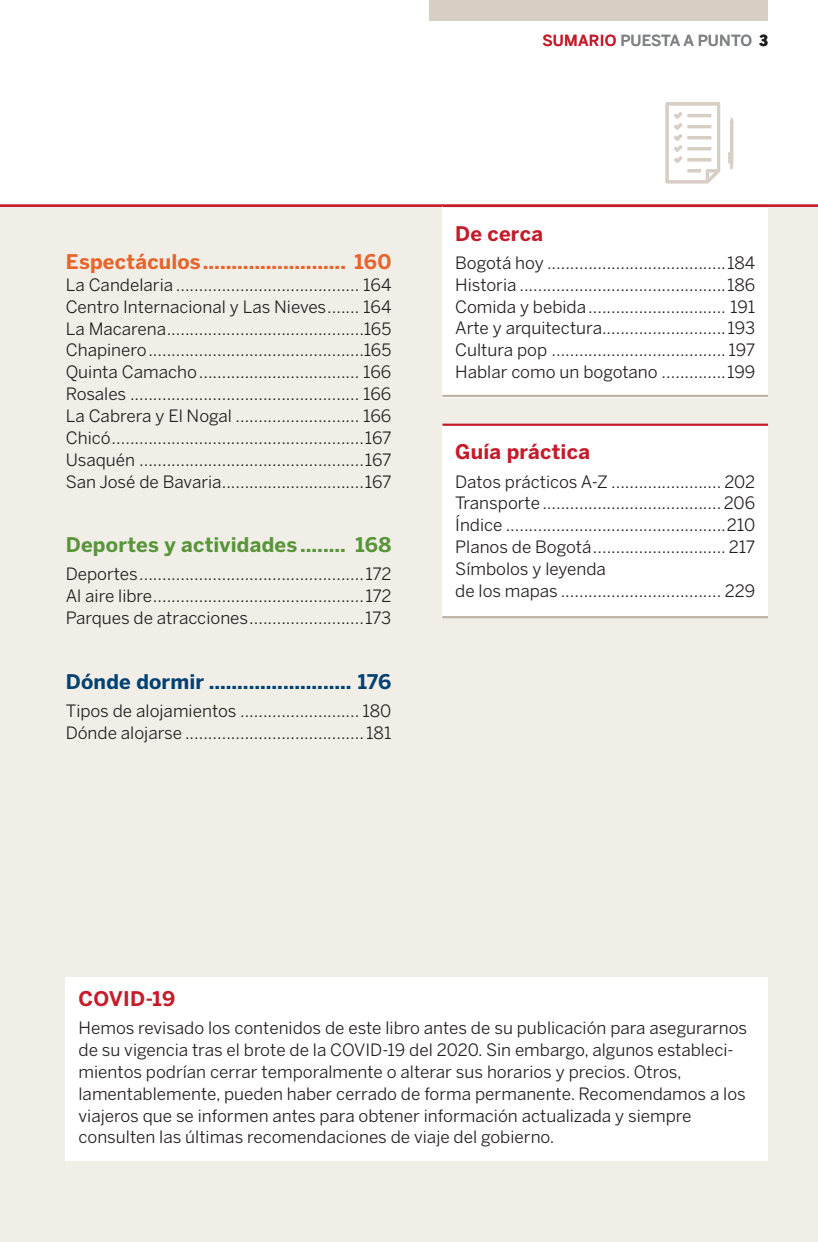
<style>
.page{position:relative;width:818px;height:1242px;background:#fff}
.page>*{position:absolute;margin:0;border:0;box-sizing:border-box;transform-origin:0 0}
.t1{font:700 20.03px "LP Benton Sans";letter-spacing:.01em;color:#e8642b}
.t2{font:700 20.03px "LP Benton Sans";letter-spacing:.005em;color:#004171}
.t3{font:700 20.03px "LP Benton Sans";letter-spacing:.01em;color:#589539}
.t4{font:700 20.03px "LP Benton Sans";letter-spacing:.01em;color:#c51c2b}
.t5{font:16.88px/21.8px "LP Benton Sans";color:#231f20;text-align:justify}
.t6{font:500 15.08px "LP Benton Sans";letter-spacing:.015em;color:#808285}
.s1{color:#c51c2b}
.s2{font-family:"LP Benton Sans Cond Bl";font-weight:400;color:#231f20}
</style>
<div class="page">
<div style="left:0;top:207px;width:817px;height:1034px;background:#f1eee8"></div>
<hr style="left:0;top:204px;width:817px;height:3px;background:#c51c2b">
<div style="left:429px;top:0;width:338px;height:21px;background:#d7cfc4"></div>
<div style="left:442px;top:206px;width:325px;height:191px;background:#fff"></div>
<hr style="left:442px;top:205px;width:325px;height:2px;background:#c51c2b">
<hr style="left:442px;top:395px;width:325px;height:2px;background:#bfb3a5">
<div style="left:442px;top:425px;width:325px;height:190px;background:#fff"></div>
<hr style="left:442px;top:423px;width:325px;height:3px;background:#c51c2b">
<hr style="left:442px;top:616px;width:325px;height:2px;background:#bfb3a5">
<div style="left:66px;top:977px;width:701px;height:183px;background:#fff"></div>
<p class="t6" style="left:542px;top:35px;width:227px"><span class="s1">SUMARIO</span> PUESTA A PUNTO <span class="s2">3</span></p>
<p class="t1" style="left:66px;top:254px;width:327px">Espectáculos ......................... 160</p>
<p class="t5" style="left:66px;top:275px;width:327px">La Candelaria ........................................ 164<br>Centro Internacional y Las Nieves ....... 164<br>La Macarena ...........................................165<br>Chapinero ...............................................165<br>Quinta Camacho ................................... 166<br>Rosales .................................................. 166<br>La Cabrera y El Nogal ........................... 166<br>Chicó .......................................................167<br>Usaquén .................................................167<br>San José de Bavaria ...............................167</p>
<p class="t3" style="left:66px;top:537px;width:327px">Deportes y actividades ........ 168</p>
<p class="t5" style="left:66px;top:565px;width:327px">Deportes .................................................172<br>Al aire libre ..............................................172<br>Parques de atracciones .........................173</p>
<p class="t2" style="left:66px;top:673px;width:327px">Dónde dormir ......................... 176</p>
<p class="t5" style="left:66px;top:701px;width:327px">Tipos de alojamientos .......................... 180<br>Dónde alojarse ....................................... 181</p>
<p class="t4" style="left:455px;top:226px;width:89px">De cerca</p>
<p class="t5" style="left:455px;top:253px;width:301px">Bogotá hoy .......................................184<br>Historia .............................................186<br>Comida y bebida .............................. 191<br>Arte y arquitectura...........................193<br>Cultura pop ...................................... 197<br>Hablar como un bogotano ..............199</p>
<p class="t4" style="left:455px;top:444px;width:136px">Guía práctica</p>
<p class="t5" style="left:455px;top:472px;width:301px;text-align:left">Datos prácticos A-Z ........................ 202<br>Transporte ....................................... 206<br>Índice ................................................210<br>Planos de Bogotá ............................. 217<br>Símbolos y leyenda<br>de los mapas ................................... 229</p>
<p class="t4" style="left:78px;top:991px;width:98px">COVID-19</p>
<p class="t5" style="left:78px;top:1018px;width:669px;text-align:left">Hemos revisado los contenidos de este libro antes de su publicación para asegurarnos de su vigencia tras el brote de la COVID-19 del 2020. Sin embargo, algunos estableci&shy;mientos podrían cerrar temporalmente o alterar sus horarios y precios. Otros, lamentablemente, pueden haber cerrado de forma permanente. Recomendamos a los viajeros que se informen antes para obtener información actualizada y siempre consulten las últimas recomendaciones de viaje del gobierno.</p>
</div>
